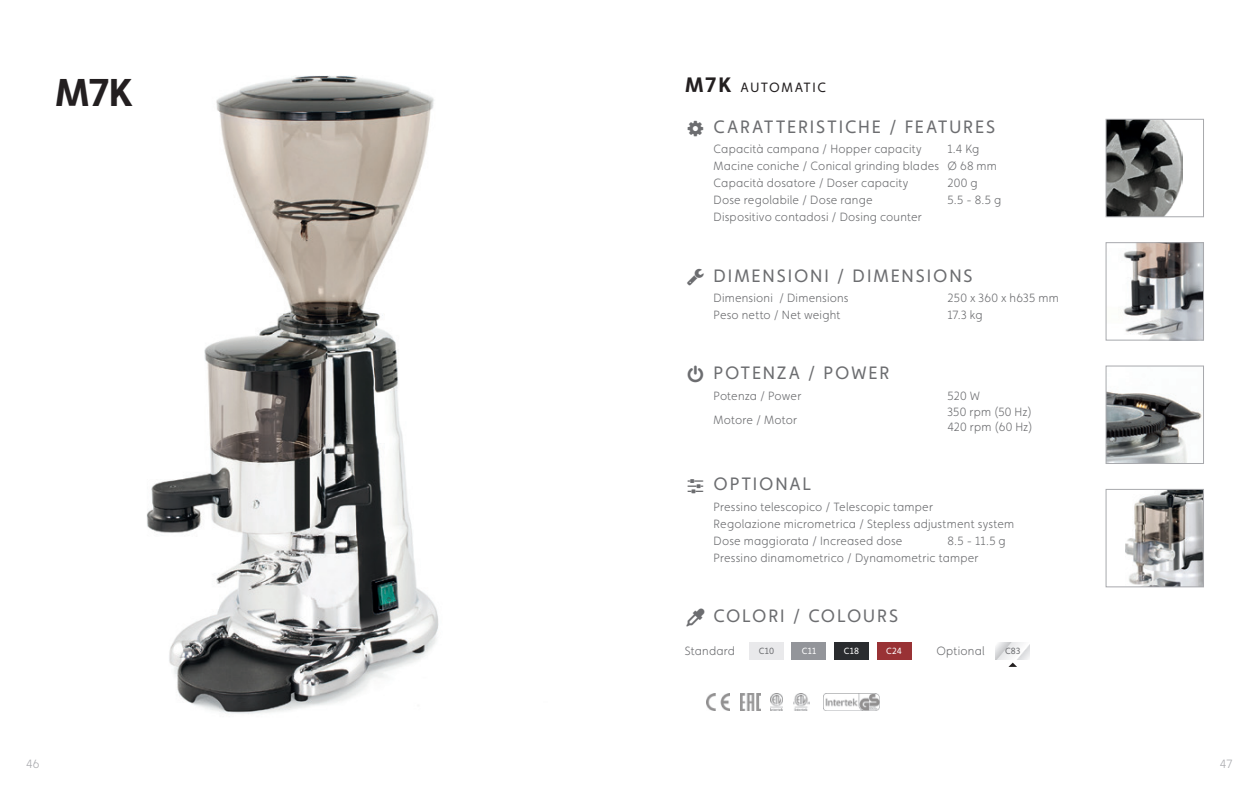
<style>
.page{position:relative;width:1259px;height:787px;background:#fff}
.page>*{position:absolute;margin:0;border:0;box-sizing:border-box;transform-origin:0 0}
.t1{font:700 39px "Faricy New";color:#231f20}
.t2{font:18px "Faricy New";letter-spacing:.105em;color:#6c6d70}
.t3{font:13.5px "Faricy New";letter-spacing:.11em;color:#231f20}
.t4{font:300 12px/17px "Faricy New";letter-spacing:.02em;color:#6c6d70}
.t5{font:300 12px "Faricy New";color:#a8a9ad}
.t6{font:9px "Faricy New";letter-spacing:.025em;color:#fff}
.t7{font:9px "Faricy New";letter-spacing:.02em;color:#6c6d70}
.s1{font-weight:700;font-size:21px}
</style>
<div class="page">
<img style="left:146px;top:75px;width:293px;height:639px">
<img style="left:1108px;top:121px;width:74px;height:94px">
<div style="left:1106px;top:119px;width:97px;height:98px;border:1px solid #a8a9ad"></div>
<img style="left:1122px;top:244px;width:79px;height:94px">
<div style="left:1106px;top:242px;width:97px;height:98px;border:1px solid #a8a9ad"></div>
<img style="left:1108px;top:392px;width:93px;height:69px">
<div style="left:1106px;top:366px;width:97px;height:97px;border:1px solid #a8a9ad"></div>
<img style="left:1125px;top:491px;width:76px;height:94px">
<div style="left:1106px;top:489px;width:97px;height:98px;border:1px solid #a8a9ad"></div>
<div style="left:749px;top:642px;width:34px;height:17px;background:#e9e9eb"></div>
<div style="left:792px;top:642px;width:34px;height:17px;background:#93959a"></div>
<div style="left:834px;top:642px;width:34px;height:17px;background:#2a2c2f"></div>
<div style="left:877px;top:642px;width:34px;height:17px;background:#993235"></div>
<svg style="left:995px;top:642px;width:34px;height:17px"></svg>
<svg style="left:1008px;top:662px;width:9px;height:5px"></svg>
<img style="left:706px;top:693px;width:24px;height:17px">
<img style="left:740px;top:693px;width:20px;height:17px">
<img style="left:771px;top:693px;width:12px;height:17px">
<img style="left:794px;top:693px;width:16px;height:17px">
<img style="left:823px;top:693px;width:56px;height:17px">
<h1 class="t1" style="left:55px;top:69px;width:79px">M7K</h1>
<p class="t3" style="left:685px;top:80px;width:142px"><span class="s1">M7K</span> AUTOMATIC</p>
<h2 class="t2" style="left:713px;top:116px;width:283px">CARATTERISTICHE / FEATURES</h2>
<p class="t4" style="left:713px;top:141px;width:210px">Capacità campana / Hopper capacity</p>
<p class="t4" style="left:713px;top:141px;width:285px;text-indent:234px">1.4 Kg<br>Macine coniche / Conical grinding blades Ø 68 mm<br>Capacità dosatore / Doser capacity</p>
<p class="t4" style="left:947px;top:175px;width:32px">200 g</p>
<p class="t4" style="left:713px;top:192px;width:161px">Dose regolabile / Dose range</p>
<p class="t4" style="left:947px;top:192px;width:55px">5.5 - 8.5 g</p>
<p class="t4" style="left:713px;top:209px;width:210px">Dispositivo contadosi / Dosing counter</p>
<h2 class="t2" style="left:713px;top:265px;width:261px">DIMENSIONI / DIMENSIONS</h2>
<p class="t4" style="left:713px;top:290px;width:136px">Dimensioni / Dimensions</p>
<p class="t4" style="left:947px;top:290px;width:113px">250 x 360 x h635 mm</p>
<p class="t4" style="left:713px;top:307px;width:128px">Peso netto / Net weight</p>
<p class="t4" style="left:947px;top:307px;width:36px">17.3 kg</p>
<h2 class="t2" style="left:713px;top:362px;width:177px">POTENZA / POWER</h2>
<p class="t4" style="left:713px;top:387px;width:89px">Potenza / Power</p>
<p class="t4" style="left:947px;top:387px;width:34px">520 W</p>
<p class="t4" style="left:713px;top:411px;width:85px">Motore / Motor</p>
<p class="t4" style="left:947px;top:405px;width:87px;line-height:14.4px">350 rpm (50 Hz)<br>420 rpm (60 Hz)</p>
<h2 class="t2" style="left:713px;top:473px;width:99px">OPTIONAL</h2>
<p class="t4" style="left:713px;top:498px;width:302px">Pressino telescopico / Telescopic tamper<br>Regolazione micrometrica / Stepless adjustment system<br>Dose maggiorata / Increased dose</p>
<p class="t4" style="left:713px;top:532px;width:294px;text-indent:234px">8.5 - 11.5 g<br>Pressino dinamometrico / Dynamometric tamper</p>
<h2 class="t2" style="left:713px;top:605px;width:186px">COLORI / COLOURS</h2>
<p class="t4" style="left:685px;top:642px;width:52px">Standard</p>
<p class="t7" style="left:759px;top:646px;width:17px">C10</p>
<p class="t6" style="left:802px;top:646px;width:16px">C11</p>
<p class="t6" style="left:844px;top:646px;width:17px">C18</p>
<p class="t6" style="left:886px;top:646px;width:17px">C24</p>
<p class="t4" style="left:936px;top:642px;width:50px">Optional</p>
<p class="t7" style="left:1005px;top:646px;width:17px">C83</p>
<p class="t5" style="left:26px;top:757px;width:15px">46</p>
<p class="t5" style="left:1220px;top:757px;width:14px">47</p>
</div>
